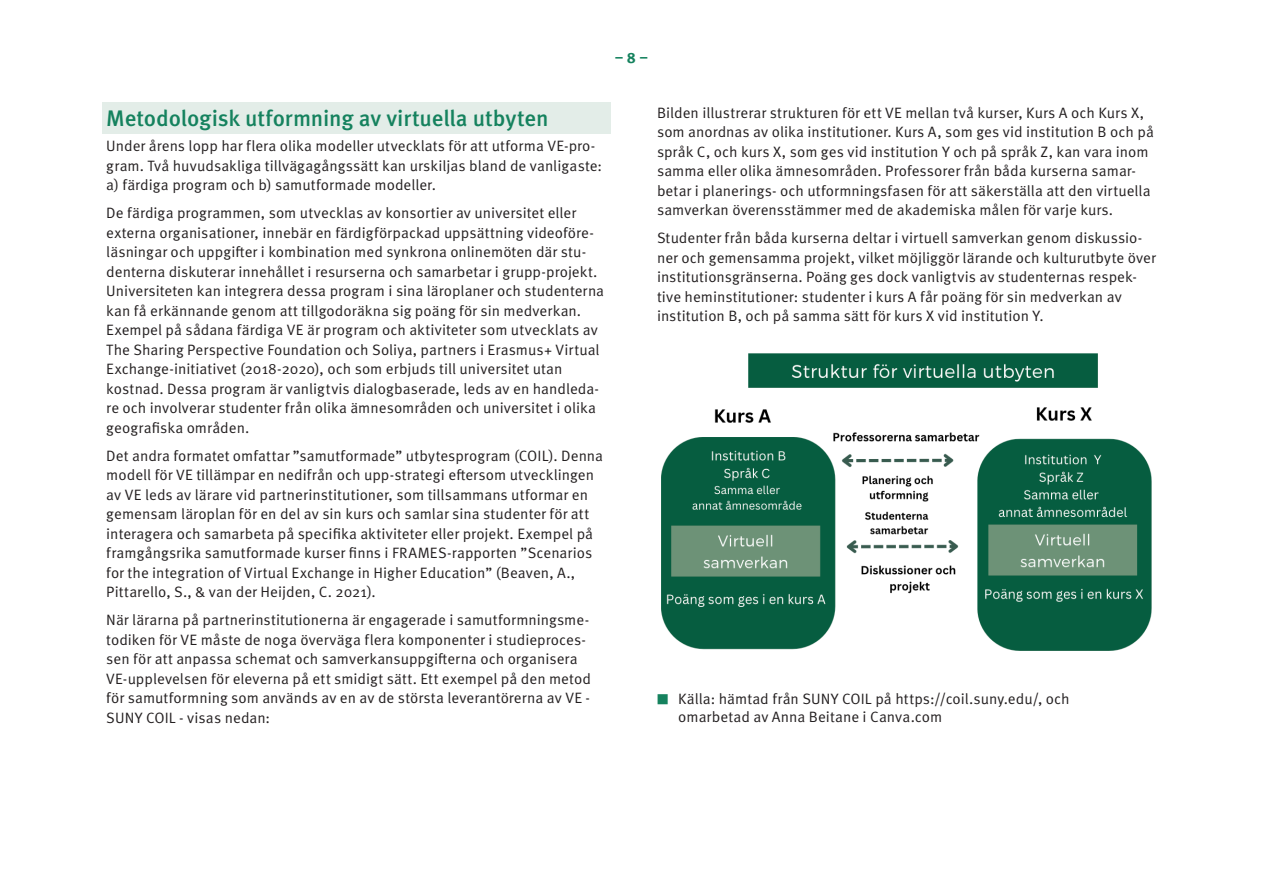
<style>
.page{position:relative;width:1263px;height:893px;background:#fff}
.page>*{position:absolute;margin:0;border:0;box-sizing:border-box;transform-origin:0 0}
.pealk_2_envision{font:500 22.5px "Meta Pro";letter-spacing:-.005em;color:#15825e}
.TAVA{font:15px/19.5px "Meta Pro Norm";letter-spacing:.005em;color:#231f20}
.t1{font:700 15px "Meta Pro";color:#15825e}
.s1{font-size:13.5px;color:#15825e}
</style>
<div class="page">
<div style="left:102px;top:102px;width:508px;height:31px;background:#e3ede8"></div>
<img style="left:661px;top:353px;width:491px;height:298px">
<p class="t1" style="left:615px;top:46px;width:35px">– 8 –</p>
<p class="pealk_2_envision" style="left:106px;top:101px;width:444px">Metodologisk utformning av virtuella utbyten</p>
<p class="TAVA" style="left:106px;top:135px;width:497px">Under årens lopp har flera olika modeller utvecklats för att utforma VE-pro&shy;gram. Två huvudsakliga tillvägagångssätt kan urskiljas bland de vanligaste: a) färdiga program och b) samutformade modeller.</p>
<p class="TAVA" style="left:106px;top:202px;width:499px">De färdiga programmen, som utvecklas av konsortier av universitet eller externa organisationer, innebär en färdigförpackad uppsättning videoföre&shy;läsningar och uppgifter i kombination med synkrona onlinemöten där stu&shy;denterna diskuterar innehållet i resurserna och samarbetar i grupp-projekt.<br>Universiteten kan integrera dessa program i sina läroplaner och studenterna kan få erkännande genom att tillgodoräkna sig poäng för sin medverkan.<br>Exempel på sådana färdiga VE är program och aktiviteter som utvecklats av The Sharing Perspective Foundation och Soliya, partners i Erasmus+ Virtual Exchange-initiativet (2018-2020), och som erbjuds till universitet utan kostnad. Dessa program är vanligtvis dialogbaserade, leds av en handleda&shy;re och involverar studenter från olika ämnesområden och universitet i olika geografiska områden.</p>
<p class="TAVA" style="left:106px;top:445px;width:498px">Det andra formatet omfattar ”samutformade” utbytesprogram (COIL). Denna modell för VE tillämpar en nedifrån och upp-strategi eftersom utvecklingen av VE leds av lärare vid partnerinstitutioner, som tillsammans utformar en gemensam läroplan för en del av sin kurs och samlar sina studenter för att interagera och samarbeta på specifika aktiviteter eller projekt. Exempel på framgångsrika samutformade kurser finns i FRAMES-rapporten ”Scenarios for the integration of Virtual Exchange in Higher Education” (Beaven, A., Pittarello, S., &amp; van der Heijden, C. 2021).</p>
<p class="TAVA" style="left:106px;top:609px;width:486px">När lärarna på partnerinstitutionerna är engagerade i samutformningsme&shy;todiken för VE måste de noga överväga flera komponenter i studieproces&shy;sen för att anpassa schemat och samverkansuppgifterna och organisera VE-upplevelsen för eleverna på ett smidigt sätt. Ett exempel på den metod för samutformning som används av en av de största leverantörerna av VE - SUNY COIL - visas nedan:</p>
<p class="TAVA" style="left:657px;top:102px;width:498px">Bilden illustrerar strukturen för ett VE mellan två kurser, Kurs A och Kurs X, som anordnas av olika institutioner. Kurs A, som ges vid institution B och på språk C, och kurs X, som ges vid institution Y och på språk Z, kan vara inom samma eller olika ämnesområden. Professorer från båda kurserna samar&shy;betar i planerings- och utformningsfasen för att säkerställa att den virtuella samverkan överensstämmer med de akademiska målen för varje kurs.</p>
<p class="TAVA" style="left:657px;top:227px;width:500px">Studenter från båda kurserna deltar i virtuell samverkan genom diskussio&shy;ner och gemensamma projekt, vilket möjliggör lärande och kulturutbyte över institutionsgränserna. Poäng ges dock vanligtvis av studenternas respek&shy;tive heminstitutioner: studenter i kurs A får poäng för sin medverkan av institution B, och på samma sätt för kurs X vid institution Y.</p>
<p class="TAVA" style="left:678px;top:689px;width:393px;line-height:18px;text-indent:-21px"><span class="s1">■</span> Källa: hämtad från SUNY COIL på https://coil.suny.edu/, och omarbetad av Anna Beitane i Canva.com</p>
</div>
